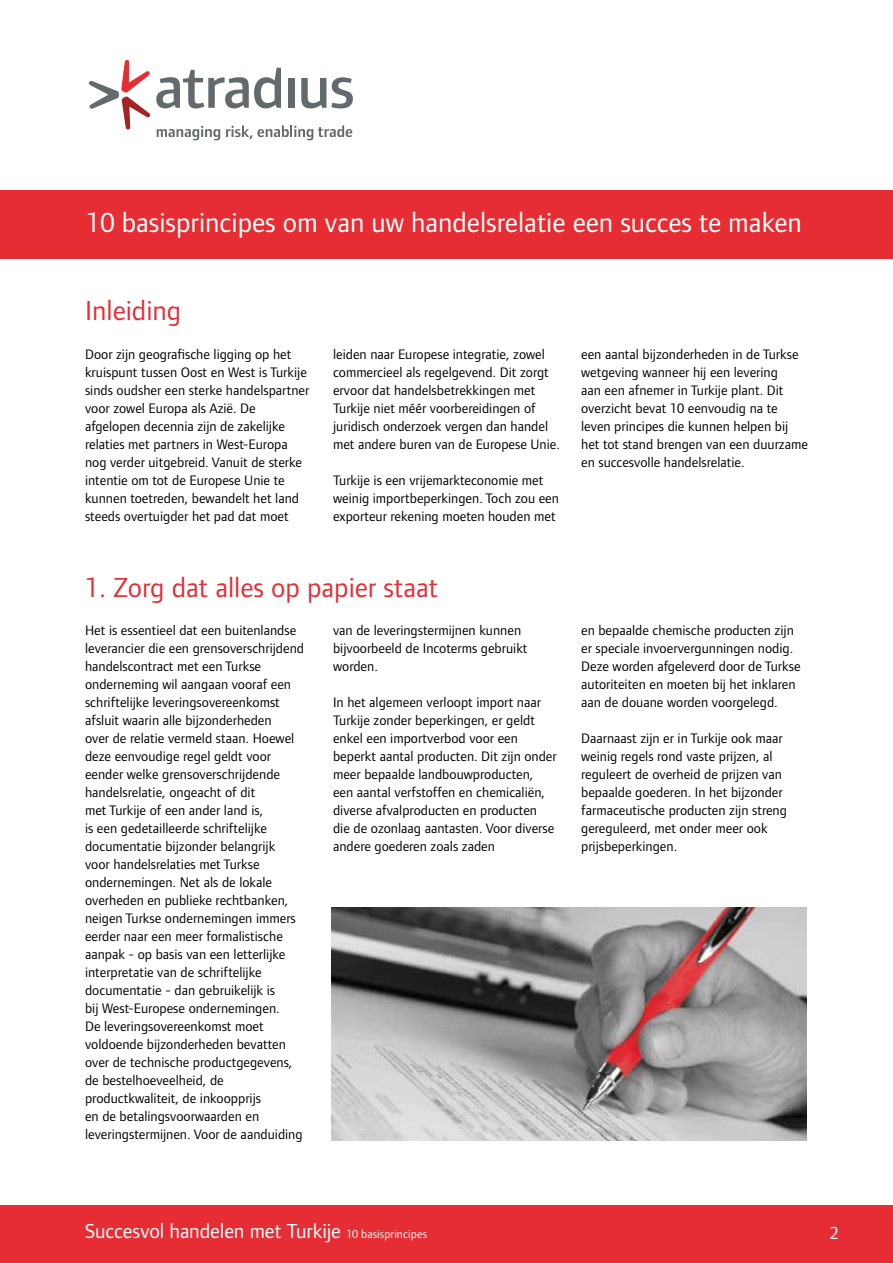
<style>
.page{position:relative;width:893px;height:1263px;background:#fff}
.page>*{position:absolute;margin:0;border:0;box-sizing:border-box;transform-origin:0 0}
.t1{font:28.5px "Foundry Form Sans";color:#fff}
.t2{font:28.5px "Foundry Form Sans";color:#e62d34}
.t3{font:21px "Foundry Form Sans";letter-spacing:-.005em;color:#fff}
.t4{font:18px "Foundry Form Sans";color:#fff}
.t5{font:14.25px/18px "Foundry Form Sans";color:#000}
.s1{font-size:12px}
</style>
<div class="page">
<div style="left:0;top:1205px;width:893px;height:58px;background:#e62d34"></div>
<div style="left:0;top:190px;width:893px;height:68px;background:#e62d34"></div>
<svg style="left:89px;top:60px;width:264px;height:80px"></svg>
<img style="left:332px;top:908px;width:474px;height:232px">
<h1 class="t1" style="left:86px;top:206px;width:717px">10 basisprincipes om van uw handelsrelatie een succes te maken</h1>
<h1 class="t2" style="left:85px;top:295px;width:98px">Inleiding</h1>
<p class="t5" style="left:85px;top:345px;width:226px">Door zijn geografische ligging op het kruispunt tussen Oost en West is Turkije sinds oudsher een sterke handelspartner voor zowel Europa als Azië. De afgelopen decennia zijn de zakelijke relaties met partners in West-Europa nog verder uitgebreid. Vanuit de sterke intentie om tot de Europese Unie te kunnen toetreden, bewandelt het land steeds overtuigder het pad dat moet</p>
<p class="t5" style="left:333px;top:345px;width:228px">leiden naar Europese integratie, zowel commercieel als regelgevend. Dit zorgt ervoor dat handelsbetrekkingen met Turkije niet méér voorbereidingen of juridisch onderzoek vergen dan handel met andere buren van de Europese Unie.</p>
<p class="t5" style="left:333px;top:471px;width:227px">Turkije is een vrijemarkteconomie met weinig importbeperkingen. Toch zou een exporteur rekening moeten houden met</p>
<h1 class="t2" style="left:85px;top:571px;width:355px">1. Zorg dat alles op papier staat</h1>
<p class="t5" style="left:85px;top:622px;width:221px">Het is essentieel dat een buitenlandse leverancier die een grensoverschrijdend handelscontract met een Turkse onderneming wil aangaan vooraf een schriftelijke leveringsovereenkomst afsluit waarin alle bijzonderheden<br>over de relatie vermeld staan. Hoewel deze eenvoudige regel geldt voor eender welke grensoverschrijdende handelsrelatie, ongeacht of dit<br>met Turkije of een ander land is,<br>is een gedetailleerde schriftelijke documentatie bijzonder belangrijk<br>voor handelsrelaties met Turkse ondernemingen. Net als de lokale overheden en publieke rechtbanken, neigen Turkse ondernemingen immers eerder naar een meer formalistische aanpak - op basis van een letterlijke interpretatie van de schriftelijke documentatie - dan gebruikelijk is<br>bij West-Europese ondernemingen.<br>De leveringsovereenkomst moet voldoende bijzonderheden bevatten over de technische productgegevens, de bestelhoeveelheid, de productkwaliteit, de inkoopprijs<br>en de betalingsvoorwaarden en leveringstermijnen. Voor de aanduiding</p>
<p class="t5" style="left:333px;top:621px;width:196px">van de leveringstermijnen kunnen bijvoorbeeld de Incoterms gebruikt worden.</p>
<p class="t5" style="left:333px;top:693px;width:225px">In het algemeen verloopt import naar Turkije zonder beperkingen, er geldt enkel een importverbod voor een beperkt aantal producten. Dit zijn onder meer bepaalde landbouwproducten, een aantal verfstoffen en chemicaliën, diverse afvalproducten en producten die de ozonlaag aantasten. Voor diverse andere goederen zoals zaden</p>
<p class="t5" style="left:581px;top:345px;width:228px">een aantal bijzonderheden in de Turkse wetgeving wanneer hij een levering<br>aan een afnemer in Turkije plant. Dit overzicht bevat 10 eenvoudig na te leven principes die kunnen helpen bij het tot stand brengen van een duurzame en succesvolle handelsrelatie.</p>
<p class="t5" style="left:581px;top:621px;width:221px">en bepaalde chemische producten zijn er speciale invoervergunningen nodig.<br>Deze worden afgeleverd door de Turkse autoriteiten en moeten bij het inklaren aan de douane worden voorgelegd.</p>
<p class="t5" style="left:581px;top:729px;width:207px">Daarnaast zijn er in Turkije ook maar weinig regels rond vaste prijzen, al reguleert de overheid de prijzen van bepaalde goederen. In het bijzonder farmaceutische producten zijn streng gereguleerd, met onder meer ook prijsbeperkingen.</p>
<h2 class="t3" style="left:85px;top:1219px;width:344px">Succesvol handelen met Turkije <span class="s1">10 basisprincipes</span></h2>
<p class="t4" style="left:830px;top:1223px;width:10px">2</p>
</div>
